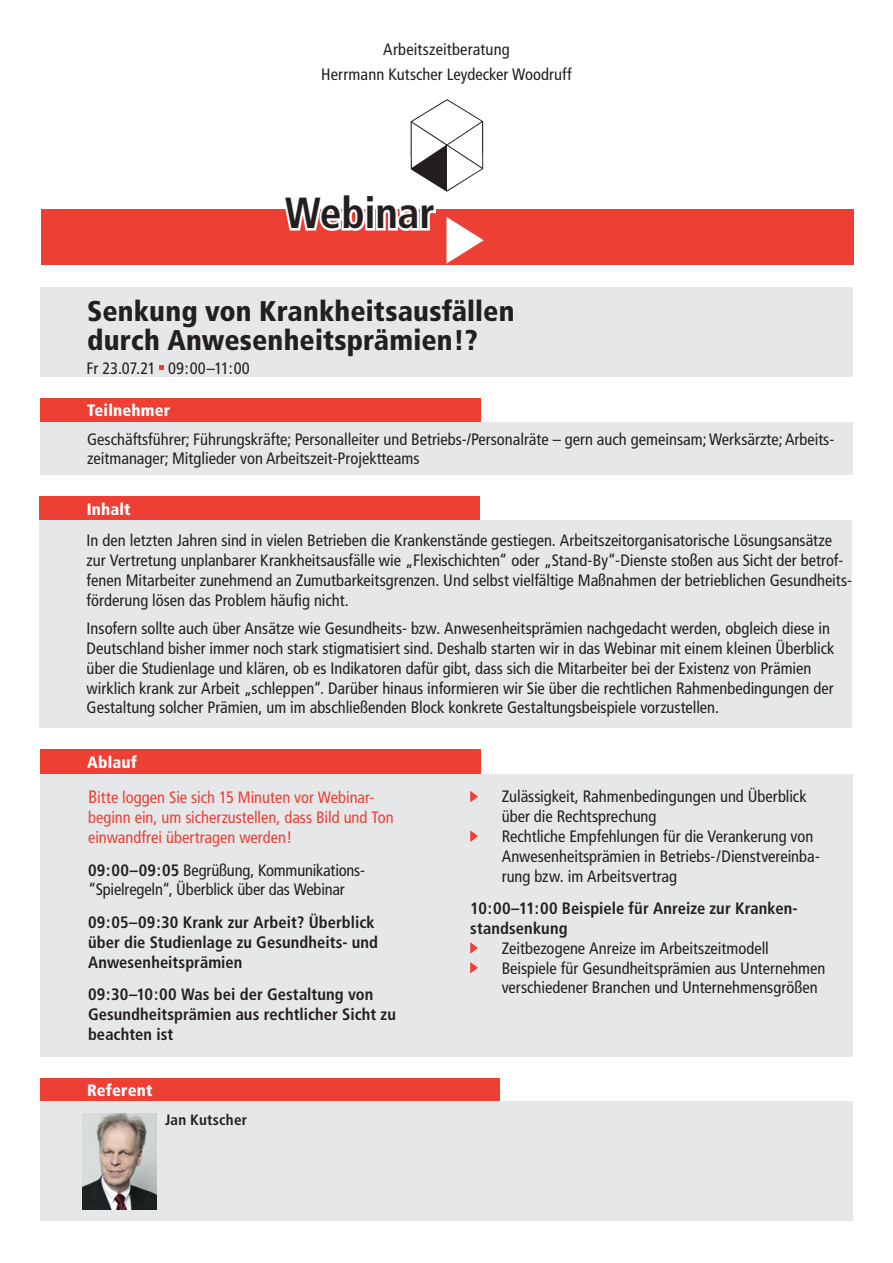
<style>
.page{position:relative;width:893px;height:1263px;background:#fff}
.page>*{position:absolute;margin:0;border:0;box-sizing:border-box;transform-origin:0 0}
.t1{font:700 condensed 43.5px "Frutiger";letter-spacing:-.005em;color:#231f20}
.t2{font:900 condensed 28.5px/28.5px "Frutiger";letter-spacing:.005em;color:#231f20}
.t3{font:condensed 16.5px/19.8px "Frutiger";color:#231f20}
.t4{font:700 condensed 16.5px/19.8px "Frutiger";letter-spacing:.005em;color:#231f20}
.t5{font:condensed 16.5px/35.5px "Frutiger";color:#ee3f35}
.t6{font:900 condensed 16.5px "Frutiger";letter-spacing:.01em;color:#fff}
.t7{font:700 condensed 15px "Frutiger";letter-spacing:.015em;color:#231f20}
.s1{font-weight:900;color:#fff}
.s2{font-size:18px}
.s3{font-weight:700}
</style>
<div class="page">
<div style="left:41px;top:210px;width:812px;height:55px;background:#ee3f35"></div>
<svg style="left:446px;top:217px;width:38px;height:47px"></svg>
<div style="left:40px;top:750px;width:440px;height:24px;background:#ee3f35"></div>
<div style="left:40px;top:774px;width:813px;height:282px;background:#e6e7e9"></div>
<svg style="left:470px;top:791px;width:8px;height:11px"></svg>
<svg style="left:470px;top:830px;width:8px;height:12px"></svg>
<svg style="left:470px;top:942px;width:8px;height:12px"></svg>
<svg style="left:470px;top:962px;width:8px;height:11px"></svg>
<div style="left:40px;top:497px;width:440px;height:23px;background:#ee3f35"></div>
<div style="left:40px;top:520px;width:812px;height:208px;background:#e6e7e9"></div>
<div style="left:40px;top:287px;width:813px;height:89px;background:#e6e7e9"></div>
<svg style="left:160px;top:365px;width:4px;height:5px"></svg>
<svg style="left:280px;top:209px;width:158px;height:22px"></svg>
<img style="left:410px;top:99px;width:74px;height:92px">
<div style="left:40px;top:398px;width:440px;height:24px;background:#ee3f35"></div>
<div style="left:40px;top:422px;width:813px;height:53px;background:#e6e7e9"></div>
<div style="left:40px;top:1078px;width:460px;height:24px;background:#ee3f35"></div>
<div style="left:40px;top:1102px;width:813px;height:119px;background:#e6e7e9"></div>
<img style="left:82px;top:1114px;width:74px;height:96px">
<p class="t3" style="left:321px;top:37px;width:252px;line-height:25.5px;text-align:center">Arbeitszeitberatung<br>Herrmann Kutscher Leydecker Woodruff</p>
<h1 class="t1" style="left:285px;top:187px;width:152px">Webinar</h1>
<h2 class="t2" style="left:87px;top:297px;width:429px">Senkung von Krankheitsausfällen durch Anwesenheitsprämien!?</h2>
<p class="t3" style="left:87px;top:358px;width:165px">Fr 23.07.21 09:00–11:00</p>
<p class="t6" style="left:87px;top:401px;width:85px">Teilnehmer</p>
<p class="t3" style="left:87px;top:429px;width:749px">Geschäftsführer; Führungskräfte; Personalleiter und Betriebs-/Personalräte – gern auch gemeinsam; Werksärzte; Arbeits&shy;zeitmanager; Mitglieder von Arbeitszeit-Projektteams</p>
<p class="t6" style="left:87px;top:499px;width:46px">Inhalt</p>
<p class="t3" style="left:87px;top:531px;width:767px">In den letzten Jahren sind in vielen Betrieben die Krankenstände gestiegen. Arbeitszeitorganisatorische Lösungsansätze zur Vertretung unplanbarer Krankheitsausfälle wie „Flexischichten“ oder „Stand-By“-Dienste stoßen aus Sicht der betrof&shy;fenen Mitarbeiter zunehmend an Zumutbarkeitsgrenzen. Und selbst vielfältige Maßnahmen der betrieblichen Gesundheits&shy;förderung lösen das Problem häufig nicht.</p>
<p class="t3" style="left:87px;top:619px;width:749px">Insofern sollte auch über Ansätze wie Gesundheits- bzw. Anwesenheitsprämien nachgedacht werden, obgleich diese in Deutschland bisher immer noch stark stigmatisiert sind. Deshalb starten wir in das Webinar mit einem kleinen Überblick über die Studienlage und klären, ob es Indikatoren dafür gibt, dass sich die Mitarbeiter bei der Existenz von Prämien wirklich krank zur Arbeit „schleppen“. Darüber hinaus informieren wir Sie über die rechtlichen Rahmenbedingungen der Gestaltung solcher Prämien, um im abschließenden Block konkrete Gestaltungsbeispiele vorzustellen.</p>
<p class="t5" style="left:87px;top:744px;width:289px"><span class="s1">Ablauf<br></span><span class="s2">B</span>itte loggen Sie sich 15 Minuten vor Webinar-</p>
<p class="t5" style="left:88px;top:808px;width:307px;line-height:19.8px">beginn ein, um sicherzustellen, dass Bild und Ton einwandfrei übertragen werden!</p>
<p class="t3" style="left:88px;top:860px;width:279px"><span class="s3">09:00–09:05</span> Begrüßung, Kommunikations-“Spielregeln“, Überblick über das Webinar</p>
<p class="t4" style="left:88px;top:912px;width:292px">09:05–09:30 Krank zur Arbeit? Überblick über die Studienlage zu Gesundheits- und<br>Anwesenheitsprämien</p>
<p class="t4" style="left:88px;top:984px;width:309px">09:30–10:00 Was bei der Gestaltung von<br>Gesundheitsprämien aus rechtlicher Sicht zu beachten ist</p>
<p class="t6" style="left:87px;top:1080px;width:67px">Referent</p>
<p class="t7" style="left:165px;top:1111px;width:84px">Jan Kutscher</p>
<p class="t3" style="left:502px;top:787px;width:320px">Zulässigkeit, Rahmenbedingungen und Überblick über die Rechtsprechung<br>Rechtliche Empfehlungen für die Verankerung von Anwesenheitsprämien in Betriebs-/Dienstvereinba&shy;rung bzw. im Arbeitsvertrag</p>
<p class="t4" style="left:470px;top:898px;width:329px">10:00–11:00 Beispiele für Anreize zur Kranken&shy;standsenkung</p>
<p class="t3" style="left:502px;top:938px;width:325px">Zeitbezogene Anreize im Arbeitszeitmodell<br>Beispiele für Gesundheitsprämien aus Unternehmen verschiedener Branchen und Unternehmensgrößen</p>
</div>
